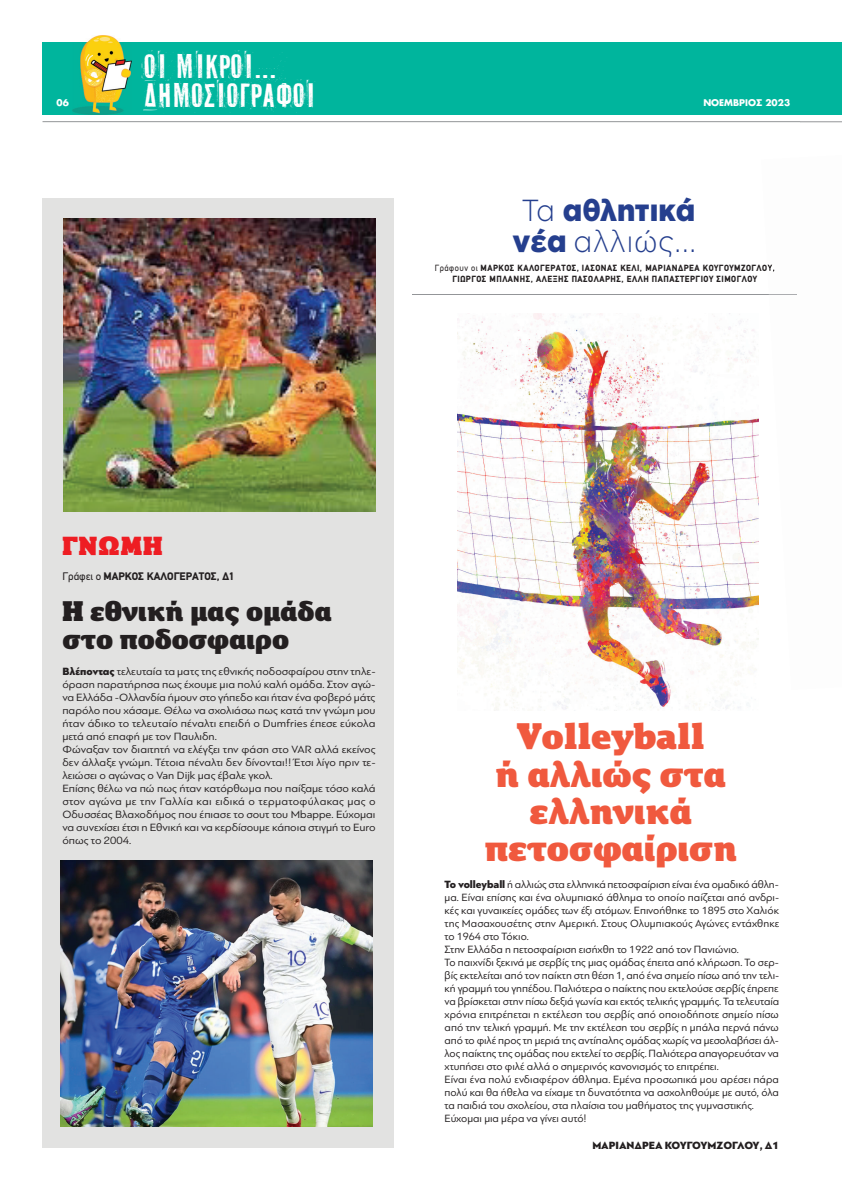
<style>
.page{position:relative;width:842px;height:1191px;background:#fff}
.page>*{position:absolute;margin:0;border:0;box-sizing:border-box;transform-origin:0 0}
.t1{font:900 33.9px/37.3px "BHMA Next Step 10";color:#f0593e;text-align:center}
.t2{font:31.6px "PF Fuel Pro";letter-spacing:-.01em;color:#fff}
.t3{font:300 30.4px/31px "Gotham Greek";color:#253f8e;scale:.95 1}
.t4{font:900 26px/28px "BHMA Next Step 10";color:#231f20}
.t5{font:900 24px "BHMA Next Step 10";letter-spacing:.04em;color:#ee1d23}
.t6{font:11px/13px "PF Bague Sans Pro";color:#231f20}
.t7{font:11px/13px "PF Bague Sans Pro";color:#231f20;scale:1.05 1}
.t8{font:900 11px "PF Din Text";color:#231f20}
.t9{font:900 11px "PF Bague Sans Pro";color:#231f20}
.t10{font:900 9px/10.8px "PF Din Text";letter-spacing:.06em;color:#231f20;text-align:center;scale:.94 1}
.t11{font:700 9px "PF Futura Neu";color:#fff}
.s1{font-weight:900}
.s2{font-weight:400}
</style>
<div class="page">
<div style="left:44px;top:43px;width:798px;height:72px;background:#00b59d"></div>
<div style="left:43px;top:42px;width:756px;height:72px;background:#00b59d"></div>
<hr style="left:43px;top:121px;width:757px;height:1px;background:#939598">
<img style="left:72px;top:35px;width:60px;height:79px">
<hr style="left:800px;top:121px;width:42px;height:1px;background:#939598">
<hr style="left:412px;top:294px;width:385px;height:1px;background:#939598">
<svg style="left:769px;top:294px;width:28px;height:1px"></svg>
<svg style="left:767px;top:264px;width:8px;height:8px"></svg>
<div style="left:43px;top:198px;width:351px;height:950px;background:#e2e2e1"></div>
<img style="left:61px;top:860px;width:312px;height:266px">
<img style="left:64px;top:218px;width:312px;height:294px">
<img style="left:457px;top:313px;width:302px;height:397px">
<p class="t11" style="left:57px;top:97px;width:14px">06</p>
<h2 class="t2" style="left:144px;top:43px;width:134px">Οι µικροί...</h2>
<h2 class="t2" style="left:144px;top:72px;width:174px">δηµοσιογράφοι</h2>
<p class="t11" style="left:703px;top:96px;width:88px">ΝΟΕΜΒΡΙΟΣ 2023</p>
<h3 class="t3" style="left:513px;top:194px;width:196px">Τα <span class="s1">αθλητικά νέα</span> αλλιώς...</h3>
<p class="t10" style="left:435px;top:262px;width:363px"><span class="s2">Γράφουν οι</span> MΑΡΚΟΣ ΚΑΛΟΓΕΡΑΤΟΣ, ΙΑΣΟΝΑΣ ΚΕΛΙ, ΜΑΡΙΑΝΔΡΕΑ ΚΟΥΓΟΥΜΖΟΓΛΟΥ,<br>ΓΙΩΡΓΟΣ ΜΠΛΑΝΗΣ, ΑΛΕΞΗΣ ΠΑΣΟΛΑΡΗΣ, EΛΛΗ ΠΑΠΑΣΤΕΡΓΙΟΥ ΣΙΜΟΓΛΟΥ</p>
<h3 class="t5" style="left:62px;top:529px;width:102px">ΓΝΩΜΗ</h3>
<p class="t8" style="left:62px;top:570px;width:174px"><span class="s2">Γράφει ο</span> MΑΡΚΟΣ ΚΑΛΟΓΕΡΑΤΟΣ, Δ1</p>
<h3 class="t4" style="left:62px;top:596px;width:271px">Η εθνική µας οµάδα στο ποδοσφαιρο</h3>
<p class="t7" style="left:62px;top:665px;width:300px"><span class="s1">Βλέποντας</span> τελευταία τα µατς της εθνικής ποδοσφαίρου στην τηλε&shy;όραση παρατήρησα πως έχουµε µια πολύ καλή οµάδα. Στον αγώ&shy;να Ελλάδα -Ολλανδία ήµουν στο γήπεδο και ήταν ένα φοβερό µάτς παρόλο που χάσαµε. Θέλω να σχολιάσω πως κατά την γνώµη µου ήταν άδικο το τελευταίο πέναλτι επειδή ο Dumfries έπεσε εύκολα µετά από επαφή µε τον Παυλιδη.<br>Φώναξαν τον διαιτητή να ελέγξει την φάση στο VAR αλλά εκείνος δεν άλλαξε γνώµη. Τέτοια πέναλτι δεν δίνονται!! Έτσι λίγο πριν τε&shy;λειώσει ο αγώνας ο Van Dijk µας έβαλε γκολ.<br>Επίσης θέλω να πώ πως ήταν κατόρθωµα που παίξαµε τόσο καλά στον αγώνα µε την Γαλλία και ειδικά ο τερµατοφύλακας µας ο Οδυσσέας Βλαχοδήµος που έπιασε το σουτ του Mbappe. Εύχοµαι να συνεχίσει έτσι η Εθνική και να κερδίσουµε κάποια στιγµή το Euro όπως το 2004.</p>
<h1 class="t1" style="left:484px;top:716px;width:254px">Volleyball<br>ή αλλιώς στα ελληνικά πετοσφαίριση</h1>
<p class="t6" style="left:444px;top:878px;width:336px"><span class="s1">Το volleyball</span> ή αλλιώς στα ελληνικά πετοσφαίριση είναι ένα οµαδικό άθλη&shy;µα. Είναι επίσης και ένα ολυµπιακό άθληµα το οποίο παίζεται από ανδρι&shy;κές και γυναικείες οµάδες των έξι ατόµων. Επινοήθηκε το 1895 στο Χαλιόκ της Μασαχουσέτης στην Αµερική. Στους Ολυµπιακούς Αγώνες εντάχθηκε το 1964 στο Τόκιο.<br>Στην Ελλάδα η πετοσφαίριση εισήχθη το 1922 από τον Πανιώνιο.<br>Το παιχνίδι ξεκινά µε σερβίς της µιας οµάδας έπειτα από κλήρωση. Το σερ&shy;βίς εκτελείται από τον παίκτη στη θέση 1, από ένα σηµείο πίσω από την τελι&shy;κή γραµµή του γηπέδου. Παλιότερα ο παίκτης που εκτελούσε σερβίς έπρεπε να βρίσκεται στην πίσω δεξιά γωνία και εκτός τελικής γραµµής. Τα τελευταία χρόνια επιτρέπεται η εκτέλεση του σερβίς από οποιοδήποτε σηµείο πίσω από την τελική γραµµή. Με την εκτέλεση του σερβίς η µπάλα περνά πάνω από το φιλέ προς τη µεριά της αντίπαλης οµάδας χωρίς να µεσολαβήσει άλ&shy;λος παίκτης της οµάδας που εκτελεί το σερβίς. Παλιότερα απαγορευόταν να χτυπήσει στο φιλέ αλλά ο σηµερινός κανονισµός το επιτρέπει.<br>Είναι ένα πολύ ενδιαφέρον άθληµα. Εµένα προσωπικά µου αρέσει πάρα πολύ και θα ήθελα να είχαµε τη δυνατότητα να ασχοληθούµε µε αυτό, όλα τα παιδιά του σχολείου, στα πλαίσια του µαθήµατος της γυµναστικής.<br>Εύχοµαι µια µέρα να γίνει αυτό!</p>
<p class="t9" style="left:592px;top:1138px;width:188px">ΜΑΡΙΑΝ∆ΡΕΑ ΚΟΥΓΟΥΜΖΟΓΛΟΥ, ∆1</p>
</div>
